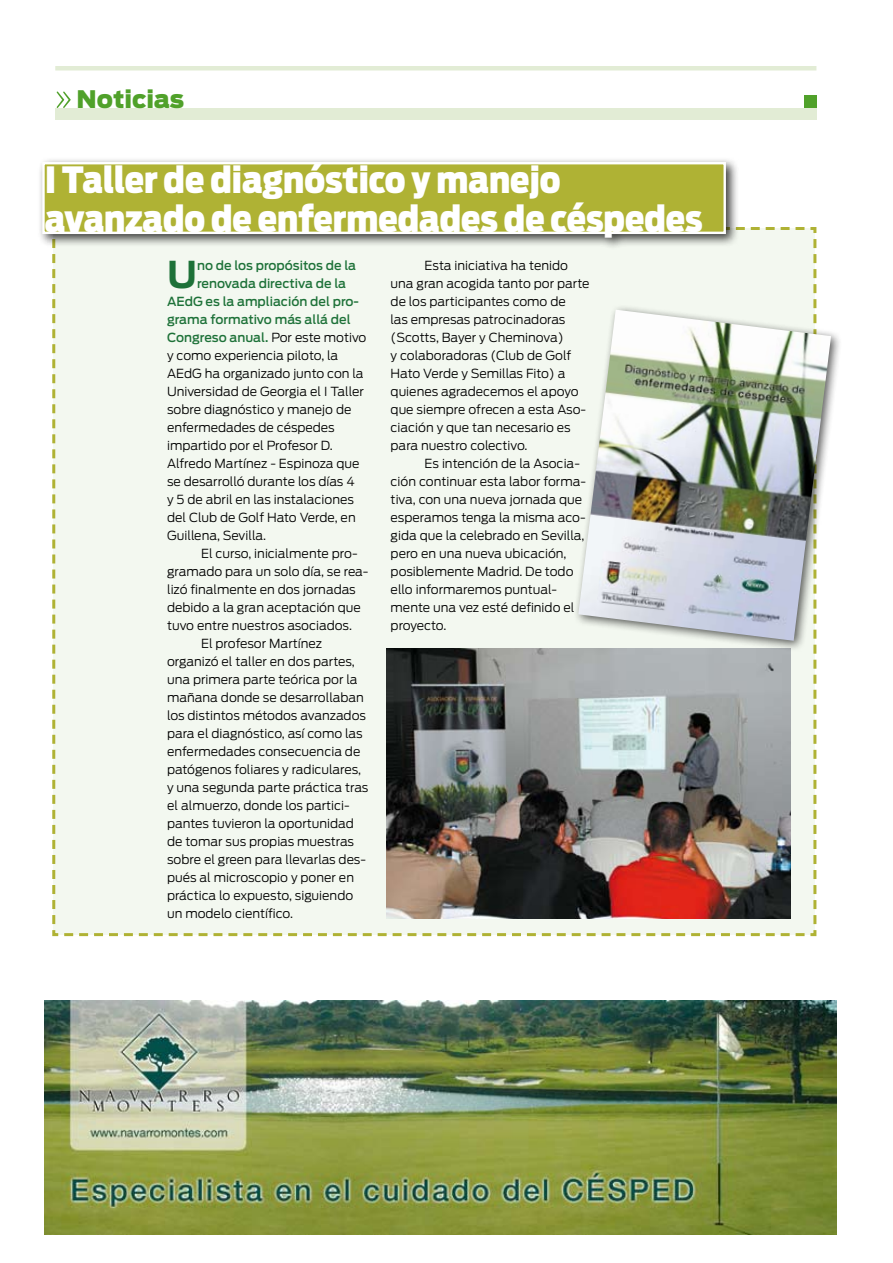
<style>
.page{position:relative;width:893px;height:1263px;background:#fff}
.page>*{position:absolute;margin:0;border:0;box-sizing:border-box;transform-origin:0 0}
.t1{font:700 36.75px "Antenna";color:#1d7138}
.t2{font:900 36px/38.4px "Antenna Cond";color:#fff}
.t3{font:900 24px "Antenna";color:#50a12a}
.t4{font:300 12.45px/18px "Antenna";color:#000}
.t5{font:500 12.45px "Antenna";color:#1d7138}
.s1{font-weight:300;color:#000}
</style>
<div class="page">
<div style="left:55px;top:108px;width:761px;height:11px;background:#e2ecd5"></div>
<div style="left:55px;top:66px;width:761px;height:5px;background:#e2ecd5"></div>
<svg style="left:57px;top:92px;width:14px;height:16px"></svg>
<div style="left:804px;top:95px;width:12px;height:13px;background:#50a12a"></div>
<img style="left:45px;top:1001px;width:791px;height:234px">
<div style="left:52px;top:227px;width:765px;height:710px;background:#f3f8f0"></div>
<div style="left:37px;top:157px;width:701px;height:93px;background:#000;opacity:.75"></div>
<div style="left:43px;top:163px;width:682px;height:70px;background:#afb234"></div>
<div style="left:42px;top:162px;width:684px;height:72px;border:2px solid #fff"></div>
<img style="left:387px;top:648px;width:403px;height:270px">
<div style="left:572px;top:303px;width:270px;height:348px;background:#000;opacity:.65"></div>
<img style="left:578px;top:310px;width:253px;height:331px">
<h3 class="t3" style="left:77px;top:85px;width:109px">Noticias</h3>
<h2 class="t2" style="left:45px;top:161px;width:660px">I Taller de diagnóstico y manejo avanzado de enfermedades de céspedes</h2>
<h1 class="t1" style="left:167px;top:253px;width:31px">U</h1>
<p class="t5" style="left:197px;top:258px;width:160px">no de los propósitos de la</p>
<p class="t4" style="left:391px;top:257px;width:200px;text-indent:34px">Esta iniciativa ha tenido una gran acogida tanto por parte de los participantes como de<br>las empresas patrocinadoras (Scotts, Bayer y Cheminova)<br>y colaboradoras (Club de Golf<br>Hato Verde y Semillas Fito) a quienes agradecemos el apoyo que siempre ofrecen a esta Aso&shy;ciación y que tan necesario es para nuestro colectivo.</p>
<p class="t4" style="left:391px;top:455px;width:197px;text-indent:34px">Es intención de la Asocia&shy;ción continuar esta labor forma&shy;tiva, con una nueva jornada que esperamos tenga la misma aco&shy;gida que la celebrado en Sevilla, pero en una nueva ubicación, posiblemente Madrid. De todo ello informaremos puntual&shy;mente una vez esté definido el proyecto.</p>
<p class="t5" style="left:197px;top:276px;width:150px">renovada directiva de la</p>
<p class="t5" style="left:167px;top:294px;width:194px">AEdG es la ampliación del pro-</p>
<p class="t5" style="left:167px;top:312px;width:185px">grama formativo más allá del</p>
<p class="t5" style="left:167px;top:330px;width:201px">Congreso anual. <span class="s1">Por este motivo</span></p>
<p class="t4" style="left:167px;top:347px;width:173px">y como experiencia piloto, la</p>
<p class="t4" style="left:167px;top:365px;width:198px">AEdG ha organizado junto con la</p>
<p class="t4" style="left:167px;top:383px;width:198px">Universidad de Georgia el I Taller</p>
<p class="t4" style="left:167px;top:401px;width:186px">sobre diagnóstico y manejo de</p>
<p class="t4" style="left:167px;top:419px;width:169px">enfermedades de céspedes</p>
<p class="t4" style="left:167px;top:437px;width:167px">impartido por el Profesor D.</p>
<p class="t4" style="left:167px;top:455px;width:194px">Alfredo Martínez - Espinoza que</p>
<p class="t4" style="left:167px;top:473px;width:189px">se desarrolló durante los días 4</p>
<p class="t4" style="left:167px;top:491px;width:188px">y 5 de abril en las instalaciones</p>
<p class="t4" style="left:167px;top:509px;width:190px">del Club de Golf Hato Verde, en</p>
<p class="t4" style="left:167px;top:527px;width:101px">Guillena, Sevilla.</p>
<p class="t4" style="left:201px;top:545px;width:158px">El curso, inicialmente pro-</p>
<p class="t4" style="left:167px;top:563px;width:203px">gramado para un solo día, se rea-</p>
<p class="t4" style="left:167px;top:581px;width:190px">lizó finalmente en dos jornadas</p>
<p class="t4" style="left:167px;top:599px;width:195px">debido a la gran aceptación que</p>
<p class="t4" style="left:167px;top:617px;width:187px">tuvo entre nuestros asociados.</p>
<p class="t4" style="left:201px;top:635px;width:123px">El profesor Martínez</p>
<p class="t4" style="left:167px;top:653px;width:189px">organizó el taller en dos partes,</p>
<p class="t4" style="left:167px;top:671px;width:192px">una primera parte teórica por la</p>
<p class="t4" style="left:167px;top:689px;width:198px">mañana donde se desarrollaban</p>
<p class="t4" style="left:167px;top:707px;width:200px">los distintos métodos avanzados</p>
<p class="t4" style="left:167px;top:725px;width:197px">para el diagnóstico, así como las</p>
<p class="t4" style="left:167px;top:743px;width:195px">enfermedades consecuencia de</p>
<p class="t4" style="left:167px;top:761px;width:196px">patógenos foliares y radiculares,</p>
<p class="t4" style="left:167px;top:779px;width:203px">y una segunda parte práctica tras</p>
<p class="t4" style="left:167px;top:797px;width:184px">el almuerzo, donde los partici-</p>
<p class="t4" style="left:167px;top:815px;width:188px">pantes tuvieron la oportunidad</p>
<p class="t4" style="left:167px;top:833px;width:188px">de tomar sus propias muestras</p>
<p class="t4" style="left:167px;top:851px;width:201px">sobre el green para llevarlas des-</p>
<p class="t4" style="left:167px;top:869px;width:189px">pués al microscopio y poner en</p>
<p class="t4" style="left:167px;top:887px;width:188px">práctica lo expuesto, siguiendo</p>
<p class="t4" style="left:167px;top:905px;width:128px">un modelo científico.</p>
</div>
